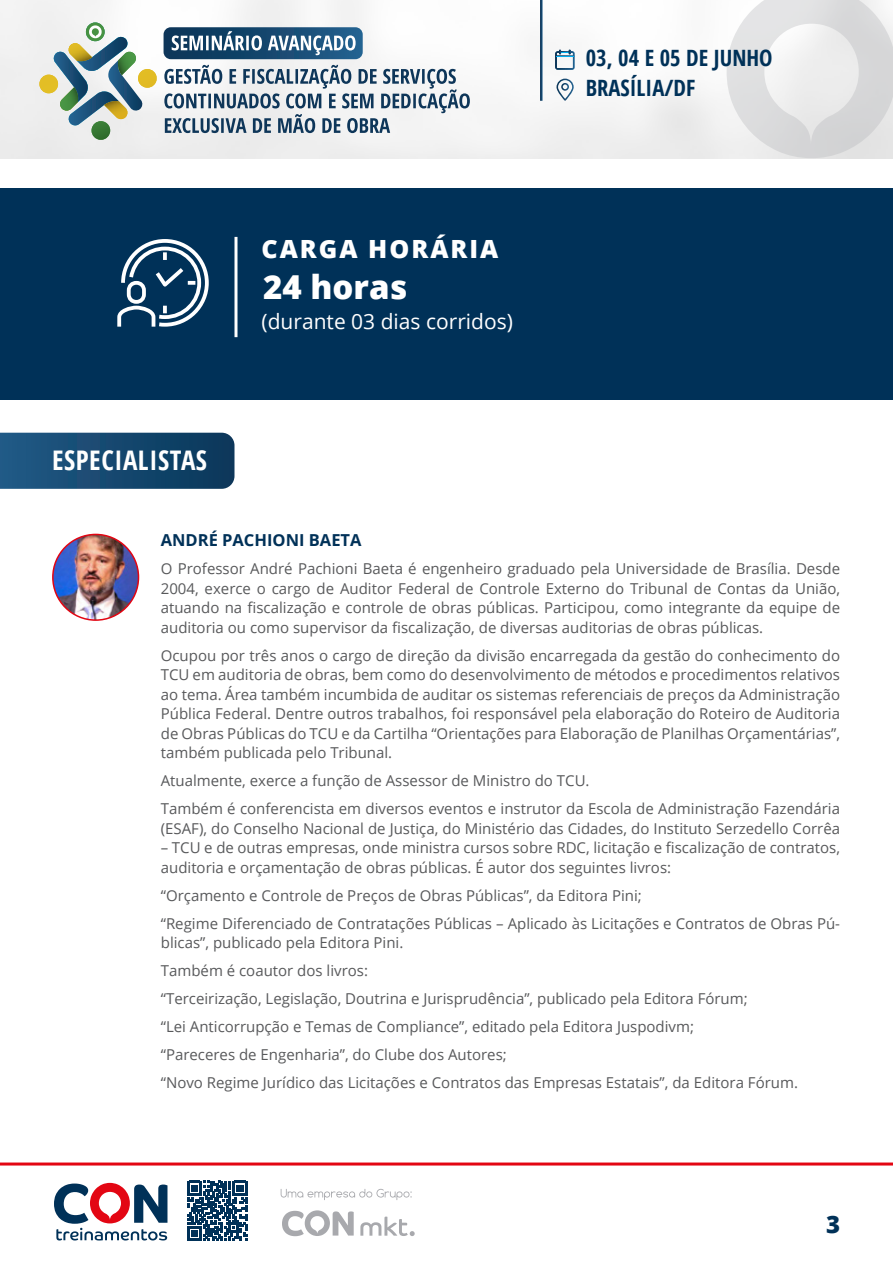
<style>
.page{position:relative;width:893px;height:1263px;background:#fff}
.page>*{position:absolute;margin:0;border:0;box-sizing:border-box;transform-origin:0 0}
.t1{font:800 33px "Open Sans";color:#fff}
.t2{font:700 condensed 27px "Open Sans";letter-spacing:.02em;color:#fff}
.t3{font:800 25.05px "Open Sans";letter-spacing:.08em;color:#fff}
.t4{font:800 24px "Open Sans";color:#003158}
.t5{font:700 condensed 22.5px/29.8px "Open Sans";color:#003158}
.t6{font:21px "Open Sans";color:#fff}
.t7{font:700 16.5px "Open Sans";color:#003158}
.t8{font:15px/19.5px "Open Sans";color:#58595b}
</style>
<div class="page">
<img style="left:0;top:0;width:893px;height:158px">
<svg style="left:0;top:1162px;width:893px;height:79px"></svg>
<svg style="left:281px;top:1189px;width:131px;height:11px"></svg>
<svg style="left:360px;top:1216px;width:55px;height:20px"></svg>
<svg style="left:282px;top:1210px;width:72px;height:26px"></svg>
<svg style="left:54px;top:1183px;width:113px;height:57px"></svg>
<svg style="left:187px;top:1181px;width:60px;height:60px"></svg>
<svg style="left:555px;top:49px;width:20px;height:21px"></svg>
<hr style="left:540px;top:0;width:3px;height:101px;background:#fff">
<svg style="left:556px;top:79px;width:18px;height:22px"></svg>
<svg style="left:39px;top:23px;width:118px;height:117px"></svg>
<div style="left:164px;top:27px;width:199px;height:32px;background:linear-gradient(to right,#083153,#23608d);border-radius:7px"></div>
<svg style="left:172px;top:31px;width:184px;height:24px"></svg>
<svg style="left:164px;top:65px;width:306px;height:68px"></svg>
<svg style="left:0;top:433px;width:234px;height:56px;background:#174970"></svg>
<img style="left:53px;top:534px;width:86px;height:86px;border-radius:43px">
<div style="left:52px;top:534px;width:87px;height:87px;border:2px solid #e30512;border-radius:50%"></div>
<div style="left:0;top:188px;width:893px;height:212px;background:#003158"></div>
<svg style="left:117px;top:239px;width:92px;height:88px"></svg>
<hr style="left:234px;top:237px;width:3px;height:100px;background:#fff">
<p class="t2" style="left:52px;top:441px;width:157px">ESPECIALISTAS</p>
<p class="t3" style="left:261px;top:230px;width:238px">CARGA HORÁRIA</p>
<p class="t1" style="left:263px;top:262px;width:146px">24 horas</p>
<p class="t6" style="left:261px;top:307px;width:253px">(durante 03 dias corridos)</p>
<h3 class="t5" style="left:586px;top:43px;width:188px">03, 04 E 05 DE JUNHO<br>BRASÍLIA/DF</h3>
<p class="t7" style="left:161px;top:529px;width:202px">ANDRÉ PACHIONI BAETA</p>
<p class="t8" style="left:161px;top:559px;width:681px;text-align:justify">O Professor André Pachioni Baeta é engenheiro graduado pela Universidade de Brasília. Desde 2004, exerce o cargo de Auditor Federal de Controle Externo do Tribunal de Contas da União, atuando na fiscalização e controle de obras públicas. Participou, como integrante da equipe de auditoria ou como supervisor da fiscalização, de diversas auditorias de obras públicas.</p>
<p class="t8" style="left:161px;top:645px;width:681px;text-align:justify">Ocupou por três anos o cargo de direção da divisão encarregada da gestão do conhecimento do TCU em auditoria de obras, bem como do desenvolvimento de métodos e procedimentos relativos ao tema. Área também incumbida de auditar os sistemas referenciais de preços da Administração Pública Federal. Dentre outros trabalhos, foi responsável pela elaboração do Roteiro de Auditoria de Obras Públicas do TCU e da Cartilha “Orientações para Elaboração de Planilhas Orçamentárias”, também publicada pelo Tribunal.</p>
<p class="t8" style="left:161px;top:771px;width:430px">Atualmente, exerce a função de Assessor de Ministro do TCU.</p>
<p class="t8" style="left:161px;top:799px;width:681px">Também é conferencista em diversos eventos e instrutor da Escola de Administração Fazendária (ESAF), do Conselho Nacional de Justiça, do Ministério das Cidades, do Instituto Serzedello Corrêa</p>
<p class="t8" style="left:161px;top:838px;width:681px">– TCU e de outras empresas, onde ministra cursos sobre RDC, licitação e fiscalização de contratos, auditoria e orçamentação de obras públicas. É autor dos seguintes livros:</p>
<p class="t8" style="left:161px;top:885px;width:483px">“Orçamento e Controle de Preços de Obras Públicas”, da Editora Pini;</p>
<p class="t8" style="left:161px;top:913px;width:681px">“Regime Diferenciado de Contratações Públicas – Aplicado às Licitações e Contratos de Obras Pú&shy;blicas”, publicado pela Editora Pini.</p>
<p class="t8" style="left:161px;top:961px;width:209px">Também é coautor dos livros:</p>
<p class="t8" style="left:161px;top:989px;width:588px">“Terceirização, Legislação, Doutrina e Jurisprudência”, publicado pela Editora Fórum;</p>
<p class="t8" style="left:161px;top:1017px;width:535px">“Lei Anticorrupção e Temas de Compliance”, editado pela Editora Juspodivm;</p>
<p class="t8" style="left:161px;top:1045px;width:348px">“Pareceres de Engenharia”, do Clube dos Autores;</p>
<p class="t8" style="left:161px;top:1073px;width:639px">“Novo Regime Jurídico das Licitações e Contratos das Empresas Estatais”, da Editora Fórum.</p>
<h3 class="t4" style="left:826px;top:1206px;width:16px">3</h3>
</div>
